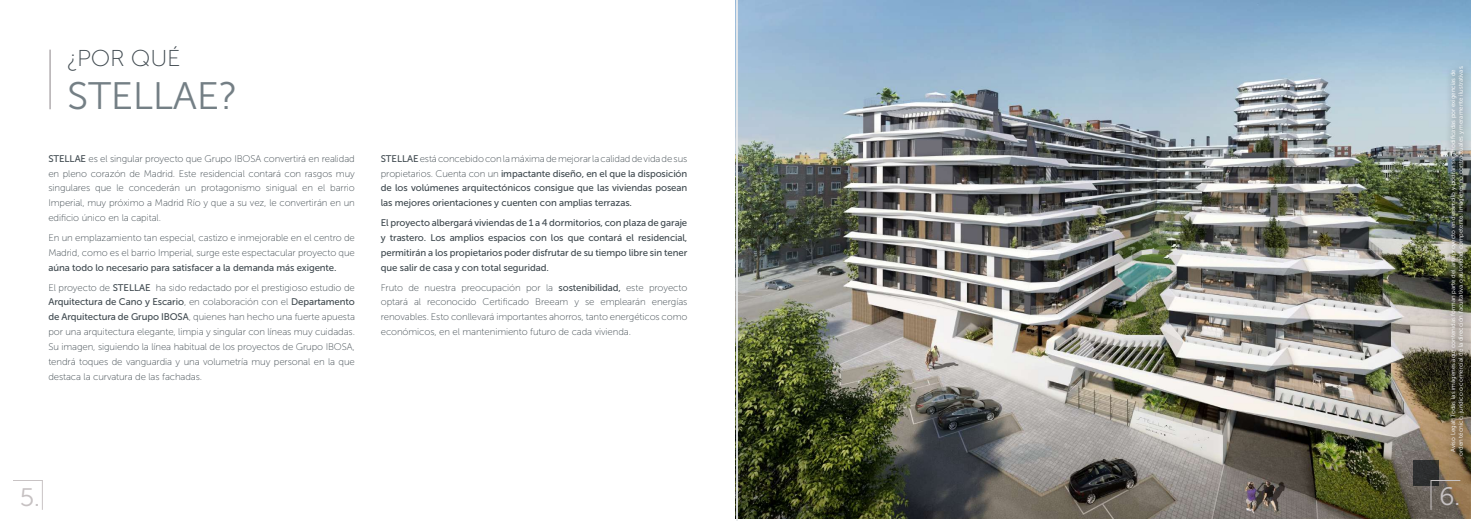
<style>
.page{position:relative;width:1474px;height:521px;background:#fff}
.page>*{position:absolute;margin:0;border:0;box-sizing:border-box;transform-origin:0 0}
.t1{font:38.24px "Museo Sans 300";letter-spacing:-.01em;color:#747f85}
.t2{font:25.29px "Museo Sans 300";color:#c6c1c2}
.t3{font:22.93px "Museo Sans 100";letter-spacing:-.01em;color:#404a50}
.t4{font:9.62px/14.9px "Museo Sans 100";letter-spacing:-.01em;color:#404a50;text-align:justify}
.t5{font:9.62px/14.9px "Museo Sans 500";letter-spacing:-.01em;color:#404a50;text-align:justify}
.t6{font:6.12px/7.9px "Museo Sans 300";color:#fff;text-align:center}
.s1{font-family:"Museo Sans 500"}
.s2{font-family:"Museo Sans 100"}
</style>
<div class="page">
<img style="left:735px;top:0;width:735px;height:519px">
<hr style="left:50px;top:50px;width:1px;height:59px;background:#8c8488">
<div style="left:1413px;top:460px;width:25px;height:25px;background:#2d2e2f"></div>
<hr style="left:737px;top:0;width:1px;height:521px;background:#eaecee">
<hr style="left:736px;top:0;width:1px;height:521px;background:#eaecee">
<svg style="left:13px;top:480px;width:30px;height:30px"></svg>
<svg style="left:1429px;top:480px;width:32px;height:31px"></svg>
<img style="left:1444px;top:61px;width:27px;height:404px">
<h3 class="t3" style="left:67px;top:45px;width:115px">¿POR QUÉ</h3>
<h1 class="t1" style="left:67px;top:75px;width:172px">STELLAE?</h1>
<p class="t4" style="left:48px;top:151px;width:308px"><span class="s1">STELLAE</span> es el singular proyecto que Grupo IBOSA convertirá en realidad en pleno corazón de Madrid. Este residencial contará con rasgos muy singulares que le concederán un protagonismo sinigual en el barrio Imperial, muy próximo a Madrid Río y que a su vez, le convertirán en un edificio único en la capital.</p>
<p class="t4" style="left:48px;top:230px;width:308px">En un emplazamiento tan especial, castizo e inmejorable en el centro de<br>Madrid, como es el barrio Imperial, surge este espectacular proyecto que</p>
<p class="t5" style="left:48px;top:260px;width:290px">aúna todo lo necesario para satisfacer a la demanda más exigente.</p>
<p class="t4" style="left:48px;top:280px;width:308px">El proyecto de <span class="s1">STELLAE</span> ha sido redactado por el prestigioso estudio de</p>
<p class="t5" style="left:48px;top:295px;width:308px">Arquitectura de Cano y Escario<span class="s2">, en colaboración con el</span> Departamento</p>
<p class="t4" style="left:48px;top:310px;width:308px"><span class="s1">de Arquitectura de Grupo IBOSA</span>, quienes han hecho una fuerte apuesta por una arquitectura elegante, limpia y singular con líneas muy cuidadas.<br>Su imagen, siguiendo la línea habitual de los proyectos de Grupo IBOSA, tendrá toques de vanguardia y una volumetría muy personal en la que destaca la curvatura de las fachadas.</p>
<p class="t4" style="left:381px;top:151px;width:308px"><span class="s1">STELLAE</span> está concebido con la máxima de mejorar la calidad de vida de sus</p>
<p class="t5" style="left:381px;top:166px;width:308px"><span class="s2">propietarios. Cuenta con un</span> impactante diseño, en el que la disposición de los volúmenes arquitectónicos consigue que las viviendas posean las mejores orientaciones y cuenten con amplias terrazas.</p>
<p class="t5" style="left:381px;top:215px;width:308px">El proyecto albergará viviendas de 1 a 4 dormitorios, con plaza de garaje y trastero. Los amplios espacios con los que contará el residencial, permitirán a los propietarios poder disfrutar de su tiempo libre sin tener que salir de casa y con total seguridad.</p>
<p class="t4" style="left:381px;top:280px;width:308px">Fruto de nuestra preocupación por la <span class="s1">sostenibilidad,</span> este proyecto optará al reconocido Certificado Breeam y se emplearán energías renovables. Esto conllevará importantes ahorros, tanto energéticos como económicos, en el mantenimiento futuro de cada vivienda.</p>
<p class="t6" style="left:1448px;top:456px;width:392px;rotate:-90deg">Aviso Legal: Todas las imágenes aquí contenidas forman parte del anteproyecto en desarrollo y podrán ser modificadas por exigencias de orden técnico, jurídico o comercial de la dirección facultativa o autoridad competente. Imágenes no contractuales y meramente ilustrativas.</p>
<h2 class="t2" style="left:20px;top:484px;width:22px">5.</h2>
<h2 class="t2" style="left:1439px;top:482px;width:23px">6.</h2>
</div>
